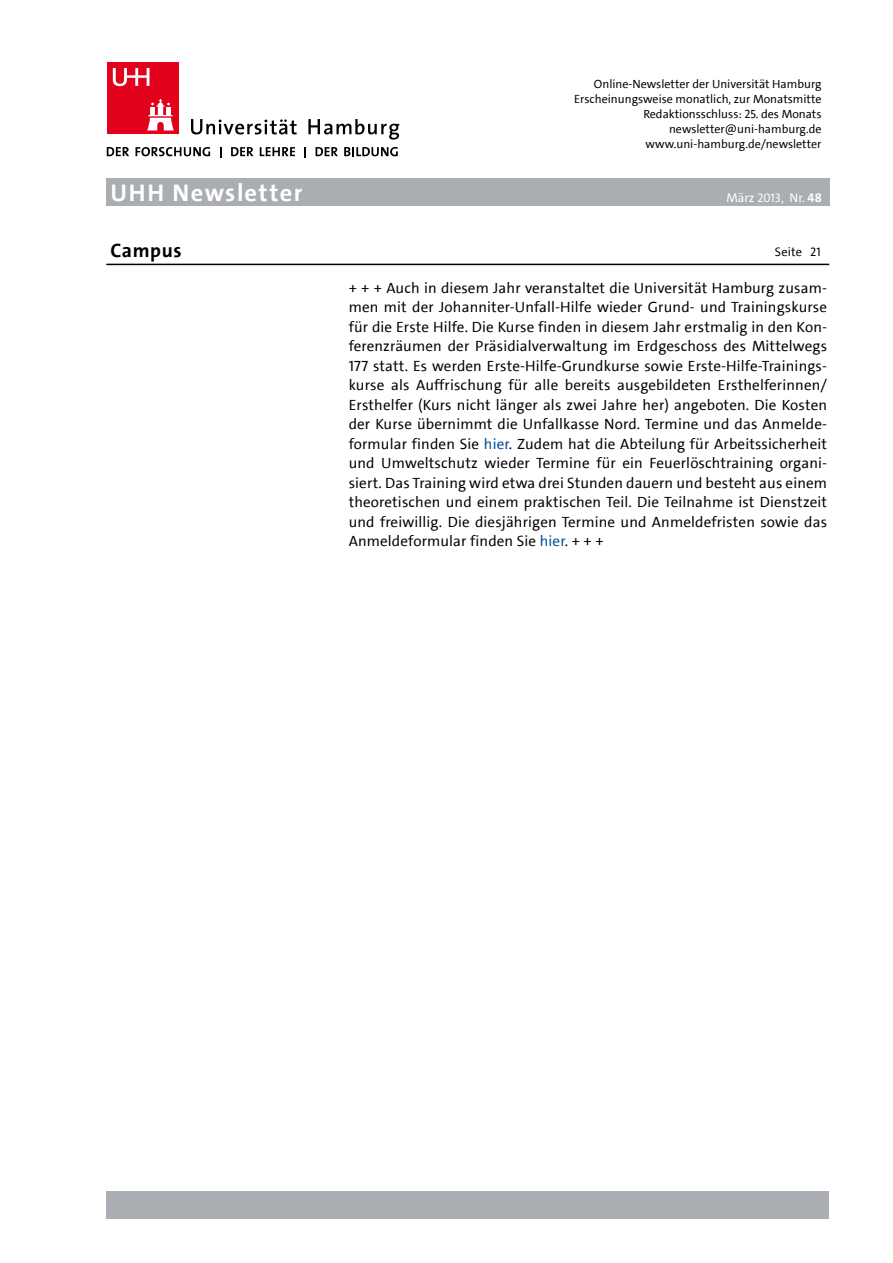
<style>
.page{position:relative;width:893px;height:1263px;background:#fff}
.page>*{position:absolute;margin:0;border:0;box-sizing:border-box;transform-origin:0 0}
.t1{font:700 24.3px "The Sans UHH";letter-spacing:.06em;color:#fff}
.t2{font:700 19.5px "The Sans UHH";letter-spacing:.03em;color:#000}
.t3{font:15px/19.5px "The Sans UHH";letter-spacing:.01em;color:#000;text-align:justify}
.t4{font:12.75px "The Sans UHH";color:#fff}
.t5{font:12.3px "The Sans UHH";letter-spacing:.01em;color:#000}
.t6{font:12px/15px "The Sans UHH";color:#000;text-align:right}
.s1{font-size:12.3px}
.s2{font-weight:700}
.s3{color:#004a99}
</style>
<div class="page">
<svg style="left:191px;top:119px;width:106px;height:15px"></svg>
<svg style="left:308px;top:119px;width:91px;height:21px"></svg>
<div style="left:107px;top:63px;width:72px;height:71px;background:#e2001a"></div>
<svg style="left:147px;top:99px;width:27px;height:31px"></svg>
<svg style="left:113px;top:68px;width:36px;height:18px"></svg>
<svg style="left:107px;top:147px;width:22px;height:9px"></svg>
<svg style="left:136px;top:147px;width:74px;height:9px"></svg>
<svg style="left:231px;top:147px;width:22px;height:9px"></svg>
<svg style="left:260px;top:147px;width:35px;height:9px"></svg>
<svg style="left:316px;top:147px;width:22px;height:9px"></svg>
<svg style="left:344px;top:147px;width:54px;height:9px"></svg>
<div style="left:106px;top:179px;width:723px;height:27px;background:#aaaeb2"></div>
<div style="left:106px;top:1191px;width:723px;height:27px;background:#aaaeb2"></div>
<hr style="left:106px;top:264px;width:723px;height:1px;background:#000">
<p class="t6" style="left:574px;top:76px;width:249px">Online-Newsletter der Universität Hamburg Erscheinungsweise monatlich, zur Monatsmitte Redaktionsschluss: 25. des Monats newsletter@uni-hamburg.de www.uni-hamburg.de/newsletter</p>
<h1 class="t1" style="left:111px;top:177px;width:194px">UHH Newsletter</h1>
<p class="t4" style="left:726px;top:189px;width:97px">März <span class="s1">2013</span>, Nr. <span class="s2">48</span></p>
<h2 class="t2" style="left:111px;top:238px;width:73px">Campus</h2>
<p class="t5" style="left:775px;top:244px;width:29px">Seite</p>
<p class="t3" style="left:349px;top:278px;width:480px">+ + + Auch in diesem Jahr veranstaltet die Universität Hamburg zusam&shy;men mit der Johanniter-Unfall-Hilfe wieder Grund- und Trainingskurse für die Erste Hilfe. Die Kurse finden in diesem Jahr erstmalig in den Kon&shy;ferenzräumen der Präsidialverwaltung im Erdgeschoss des Mittelwegs 177 statt. Es werden Erste-Hilfe-Grundkurse sowie Erste-Hilfe-Trainings&shy;kurse als Auffrischung für alle bereits ausgebildeten Ersthelferinnen/ Ersthelfer (Kurs nicht länger als zwei Jahre her) angeboten. Die Kosten der Kurse übernimmt die Unfallkasse Nord. Termine und das Anmelde&shy;formular finden Sie <span class="s3">hier</span>. Zudem hat die Abteilung für Arbeitssicherheit und Umweltschutz wieder Termine für ein Feuerlöschtraining organi&shy;siert. Das Training wird etwa drei Stunden dauern und besteht aus einem theoretischen und einem praktischen Teil. Die Teilnahme ist Dienstzeit und freiwillig. Die diesjährigen Termine und Anmeldefristen sowie das Anmeldeformular finden Sie <span class="s3">hier</span>. + + +</p>
<p class="t5" style="left:810px;top:244px;width:12px">21</p>
</div>
